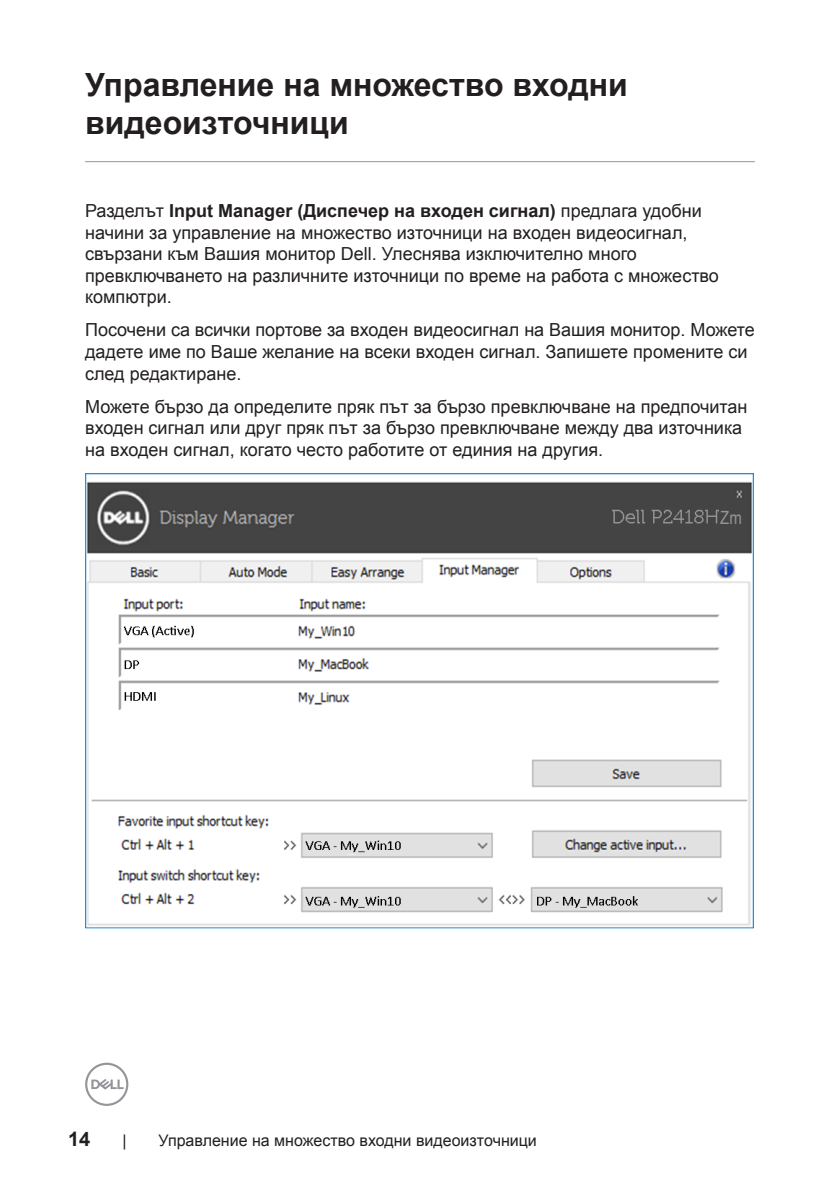
<style>
.page{position:relative;width:840px;height:1191px;background:#fff}
.page>*{position:absolute;margin:0;border:0;box-sizing:border-box;transform-origin:0 0}
.Contents{font:700 32px/38.4px "Arial";color:#231f20}
.t1{font:700 20px "Arial";color:#231f20}
.t2{font:18.2px "Arial Narrow";color:#959595}
.text{font:18px/21.6px "Arial";color:#231f20}
.t3{font:16px "Arial";color:#231f20}
.s1{font-weight:700}
</style>
<div class="page">
<svg style="left:85px;top:1062px;width:43px;height:44px"></svg>
<hr style="left:85px;top:161px;width:669px;height:1px;background:#939598">
<img style="left:85px;top:473px;width:668px;height:456px">
<div style="left:718px;top:507px;width:14px;height:18px;background:#444"></div>
<p class="Contents" style="left:85px;top:66px;width:544px">Управление на множество входни видеоизточници</p>
<p class="text" style="left:85px;top:200px;width:635px">Разделът <span class="s1">Input Manager (Диспечер на входен сигнал)</span> предлага удобни начини за управление на множество източници на входен видеосигнал, свързани към Вашия монитор Dell. Улеснява изключително много превключването на различните източници по време на работа с множество компютри.</p>
<p class="text" style="left:85px;top:319px;width:671px">Посочени са всички портове за входен видеосигнал на Вашия монитор. Можете дадете име по Ваше желание на всеки входен сигнал. Запишете промените си след редактиране.</p>
<p class="text" style="left:85px;top:396px;width:663px">Можете бързо да определите пряк път за бързо превключване на предпочитан входен сигнал или друг пряк път за бързо превключване между два източника на входен сигнал, когато често работите от единия на другия.</p>
<p class="t2" style="left:719px;top:504px;width:23px">Zm</p>
<p class="t1" style="left:68px;top:1125px;width:24px">14</p>
<p class="t3" style="left:122px;top:1129px;width:6px">|</p>
<p class="t3" style="left:158px;top:1129px;width:379px">Управление на множество входни видеоизточници</p>
</div>
